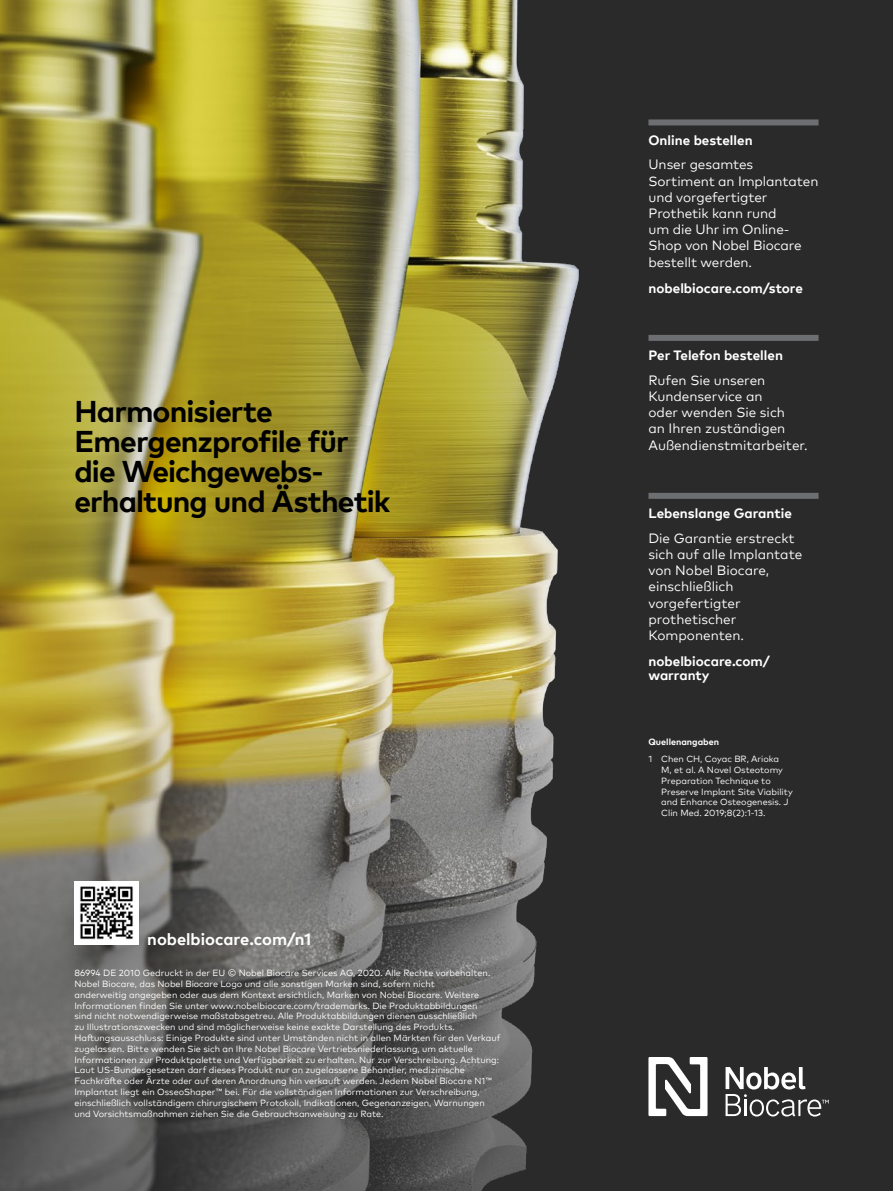
<style>
.page{position:relative;width:893px;height:1191px;background:#2a2a2b}
.page>*{position:absolute;margin:0;border:0;box-sizing:border-box;transform-origin:0 0}
.t1{font:700 30px/30px "Mark Pro";letter-spacing:-.03em;color:#000}
.t2{font:700 16.5px "Mark Pro";color:#fff}
.t3{font:13.5px/16.2px "Mark Pro";color:#fff}
.t4{font:700 13.5px/13.5px "Mark Pro";color:#fff}
.t5{font:9px/10.8px "Mark Pro";color:#fff}
.t6{font:700 9px "Mark Pro";color:#fff}
</style>
<div class="page">
<img style="left:0;top:0;width:579px;height:1191px">
<div style="left:648px;top:119px;width:171px;height:6px;background:#6d6e71"></div>
<div style="left:648px;top:493px;width:171px;height:6px;background:#6d6e71"></div>
<div style="left:648px;top:335px;width:171px;height:6px;background:#6d6e71"></div>
<svg style="left:726px;top:1067px;width:103px;height:49px"></svg>
<svg style="left:648px;top:1057px;width:59px;height:59px"></svg>
<img style="left:74px;top:881px;width:64px;height:63px">
<h1 class="t1" style="left:74px;top:393px;width:317px">Harmonisierte<br>Emergenzprofile für die Weichgewebs&shy;erhaltung und Ästhetik</h1>
<h2 class="t2" style="left:147px;top:926px;width:165px">nobelbiocare.com/n1</h2>
<p class="t5" style="left:74px;top:966px;width:428px">86994 DE 2010 Gedruckt in der EU © Nobel Biocare Services AG, 2020. Alle Rechte vorbehalten.<br>Nobel Biocare, das Nobel Biocare Logo und alle sonstigen Marken sind, sofern nicht<br>anderweitig angegeben oder aus dem Kontext ersichtlich, Marken von Nobel Biocare. Weitere Informationen finden Sie unter www.nobelbiocare.com/trademarks. Die Produktabbildungen<br>sind nicht notwendigerweise maßstabsgetreu. Alle Produktabbildungen dienen ausschließlich<br>zu Illustrationszwecken und sind möglicherweise keine exakte Darstellung des Produkts.<br>Haftungsausschluss: Einige Produkte sind unter Umständen nicht in allen Märkten für den Verkauf zugelassen. Bitte wenden Sie sich an Ihre Nobel Biocare Vertriebsniederlassung, um aktuelle Informationen zur Produktpalette und Verfügbarkeit zu erhalten. Nur zur Verschreibung. Achtung:<br>Laut US-Bundesgesetzen darf dieses Produkt nur an zugelassene Behandler, medizinische Fachkräfte oder Ärzte oder auf deren Anordnung hin verkauft werden. Jedem Nobel Biocare N1™ Implantat liegt ein OsseoShaper™ bei. Für die vollständigen Informationen zur Verschreibung, einschließlich vollständigem chirurgischem Protokoll, Indikationen, Gegenanzeigen, Warnungen und Vorsichtsmaßnahmen ziehen Sie die Gebrauchsanweisung zu Rate.</p>
<h3 class="t4" style="left:648px;top:132px;width:106px">Online bestellen</h3>
<h3 class="t3" style="left:648px;top:155px;width:172px">Unser gesamtes<br>Sortiment an Implantaten und vorgefertigter<br>Prothetik kann rund<br>um die Uhr im Online-<br>Shop von Nobel Biocare bestellt werden.</h3>
<h3 class="t4" style="left:648px;top:280px;width:156px">nobelbiocare.com/store</h3>
<h3 class="t4" style="left:648px;top:347px;width:136px">Per Telefon bestellen</h3>
<h3 class="t3" style="left:648px;top:371px;width:161px">Rufen Sie unseren<br>Kundenservice an<br>oder wenden Sie sich<br>an Ihren zuständigen<br>Außendienstmitarbeiter.</h3>
<h3 class="t4" style="left:648px;top:505px;width:145px">Lebenslange Garantie</h3>
<h3 class="t3" style="left:648px;top:529px;width:155px">Die Garantie erstreckt sich auf alle Implantate von Nobel Biocare, einschließlich vorgefertigter prothetischer<br>Komponenten.</h3>
<h3 class="t4" style="left:648px;top:653px;width:123px">nobelbiocare.com/ warranty</h3>
<p class="t6" style="left:648px;top:735px;width:72px">Quellenangaben</p>
<p class="t5" style="left:661px;top:753px;width:133px;text-indent:-13px">1 Chen CH, Coyac BR, Arioka<br>M, et al. A Novel Osteotomy<br>Preparation Technique to<br>Preserve Implant Site Viability and Enhance Osteogenesis. J<br>Clin Med. 2019;8(2):1-13.</p>
</div>
